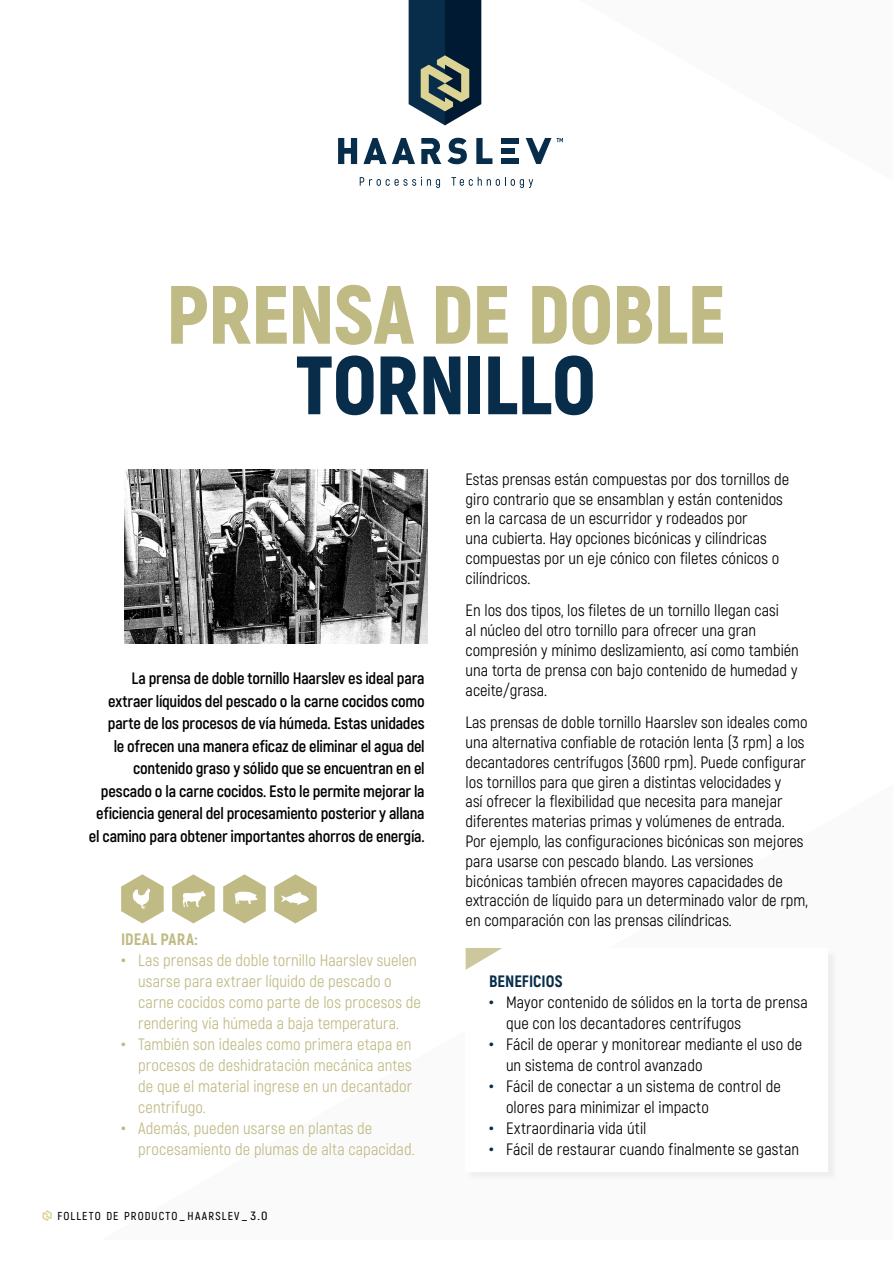
<style>
.page{position:relative;width:893px;height:1263px;background:#fff}
.page>*{position:absolute;margin:0;border:0;box-sizing:border-box;transform-origin:0 0}
.t1{font:900 82.5px "Akrobat";letter-spacing:-.015em;color:#c0ba84}
.t2{font:900 82.5px "Akrobat";letter-spacing:-.005em;color:#082d4a}
.t3{font:16.5px/19.8px "Akrobat";color:#000}
.t4{font:700 16.5px/22.5px "Akrobat";letter-spacing:-.015em;color:#000;text-align:right}
.t5{font:16.5px/21px "Akrobat";letter-spacing:.005em;color:#c0ba84}
.t6{font:800 16.5px "Akrobat";color:#082d4a}
.t7{font:800 16.5px "Akrobat";letter-spacing:.015em;color:#c0ba84}
.t8{font:600 11.55px "Akrobat";letter-spacing:.1em;color:#000}
.s1{font-weight:700;font-size:22.5px}
.s2{font-size:12px}
.s3{font-weight:700;font-size:22.5px;color:#082d4a}
</style>
<div class="page">
<svg style="left:43px;top:1210px;width:9px;height:11px"></svg>
<svg style="left:360px;top:177px;width:80px;height:11px"></svg>
<svg style="left:451px;top:177px;width:82px;height:11px"></svg>
<svg style="left:557px;top:138px;width:6px;height:4px"></svg>
<svg style="left:338px;top:138px;width:19px;height:26px"></svg>
<svg style="left:526px;top:138px;width:25px;height:26px"></svg>
<svg style="left:363px;top:138px;width:52px;height:26px"></svg>
<svg style="left:421px;top:138px;width:20px;height:26px"></svg>
<svg style="left:447px;top:138px;width:20px;height:26px"></svg>
<svg style="left:476px;top:138px;width:16px;height:26px"></svg>
<div style="left:501px;top:158px;width:17px;height:6px;background:#082d4a"></div>
<div style="left:501px;top:148px;width:13px;height:6px;background:#082d4a"></div>
<div style="left:501px;top:138px;width:17px;height:6px;background:#082d4a"></div>
<svg style="left:409px;top:0;width:72px;height:125px;background:#384f5b"></svg>
<div style="left:467px;top:949px;width:371px;height:233px;background:#f3f3f3"></div>
<div style="left:466px;top:948px;width:362px;height:223px;background:#fff"></div>
<svg style="left:466px;top:948px;width:36px;height:22px"></svg>
<img style="left:124px;top:470px;width:303px;height:173px">
<svg style="left:274px;top:874px;width:43px;height:49px"></svg>
<svg style="left:172px;top:874px;width:43px;height:49px"></svg>
<svg style="left:223px;top:874px;width:43px;height:49px"></svg>
<svg style="left:121px;top:874px;width:43px;height:49px"></svg>
<h1 class="t1" style="left:166px;top:261px;width:561px">PRENSA DE DOBLE</h1>
<h1 class="t2" style="left:296px;top:332px;width:302px">TORNILLO</h1>
<p class="t4" style="left:89px;top:667px;width:337px">La prensa de doble tornillo Haarslev es ideal para extraer líquidos del pescado o la carne cocidos como parte de los procesos de vía húmeda. Estas unidades<br>le ofrecen una manera eficaz de eliminar el agua del contenido graso y sólido que se encuentran en el pescado o la carne cocidos. Esto le permite mejorar la eficiencia general del procesamiento posterior y allana el camino para obtener importantes ahorros de energía.</p>
<p class="t7" style="left:121px;top:929px;width:78px">IDEAL PARA:</p>
<p class="t5" style="left:138px;top:950px;width:284px;text-indent:-17px"><span class="s1">•</span> Las prensas de doble tornillo Haarslev suelen usarse para extraer líquido de pescado o carne cocidos como parte de los procesos de rendering vía húmeda a baja temperatura.</p>
<p class="t5" style="left:138px;top:1034px;width:275px;text-align:justify;text-indent:-17px"><span class="s1">•</span> También son ideales como primera etapa en procesos de deshidratación mecánica antes de que el material ingrese en un decantador centrífugo.</p>
<p class="t5" style="left:138px;top:1118px;width:278px;text-indent:-17px"><span class="s1">•</span> Además, pueden usarse en plantas de procesamiento de plumas de alta capacidad.</p>
<p class="t8" style="left:57px;top:1209px;width:212px">FOLLETO DE PRODUCTO<span class="s2">_</span>HAARSLEV<span class="s2">_ 3.0</span></p>
<p class="t3" style="left:466px;top:469px;width:325px">Estas prensas están compuestas por dos tornillos de giro contrario que se ensamblan y están contenidos en la carcasa de un escurridor y rodeados por<br>una cubierta. Hay opciones bicónicas y cilíndricas compuestas por un eje cónico con filetes cónicos o cilíndricos.</p>
<p class="t3" style="left:466px;top:601px;width:335px">En los dos tipos, los filetes de un tornillo llegan casi<br>al núcleo del otro tornillo para ofrecer una gran compresión y mínimo deslizamiento, así como también una torta de prensa con bajo contenido de humedad y aceite/grasa.</p>
<p class="t3" style="left:466px;top:712px;width:344px">Las prensas de doble tornillo Haarslev son ideales como una alternativa confiable de rotación lenta (3 rpm) a los decantadores centrífugos (3600 rpm). Puede configurar los tornillos para que giren a distintas velocidades y<br>así ofrecer la flexibilidad que necesita para manejar diferentes materias primas y volúmenes de entrada.<br>Por ejemplo, las configuraciones bicónicas son mejores para usarse con pescado blando. Las versiones bicónicas también ofrecen mayores capacidades de extracción de líquido para un determinado valor de rpm, en comparación con las prensas cilíndricas.</p>
<p class="t6" style="left:489px;top:971px;width:75px">BENEFICIOS</p>
<p class="t3" style="left:506px;top:992px;width:303px;line-height:21px;text-indent:-17px"><span class="s3">•</span> Mayor contenido de sólidos en la torta de prensa que con los decantadores centrífugos</p>
<p class="t3" style="left:506px;top:1034px;width:298px;line-height:21px;text-indent:-17px"><span class="s3">•</span> Fácil de operar y monitorear mediante el uso de un sistema de control avanzado</p>
<p class="t3" style="left:506px;top:1076px;width:276px;line-height:21px;text-indent:-17px"><span class="s3">•</span> Fácil de conectar a un sistema de control de olores para minimizar el impacto</p>
<p class="t3" style="left:489px;top:1118px;width:159px"><span class="s3">•</span> Extraordinaria vida útil</p>
<p class="t3" style="left:489px;top:1139px;width:311px"><span class="s3">•</span> Fácil de restaurar cuando finalmente se gastan</p>
</div>
